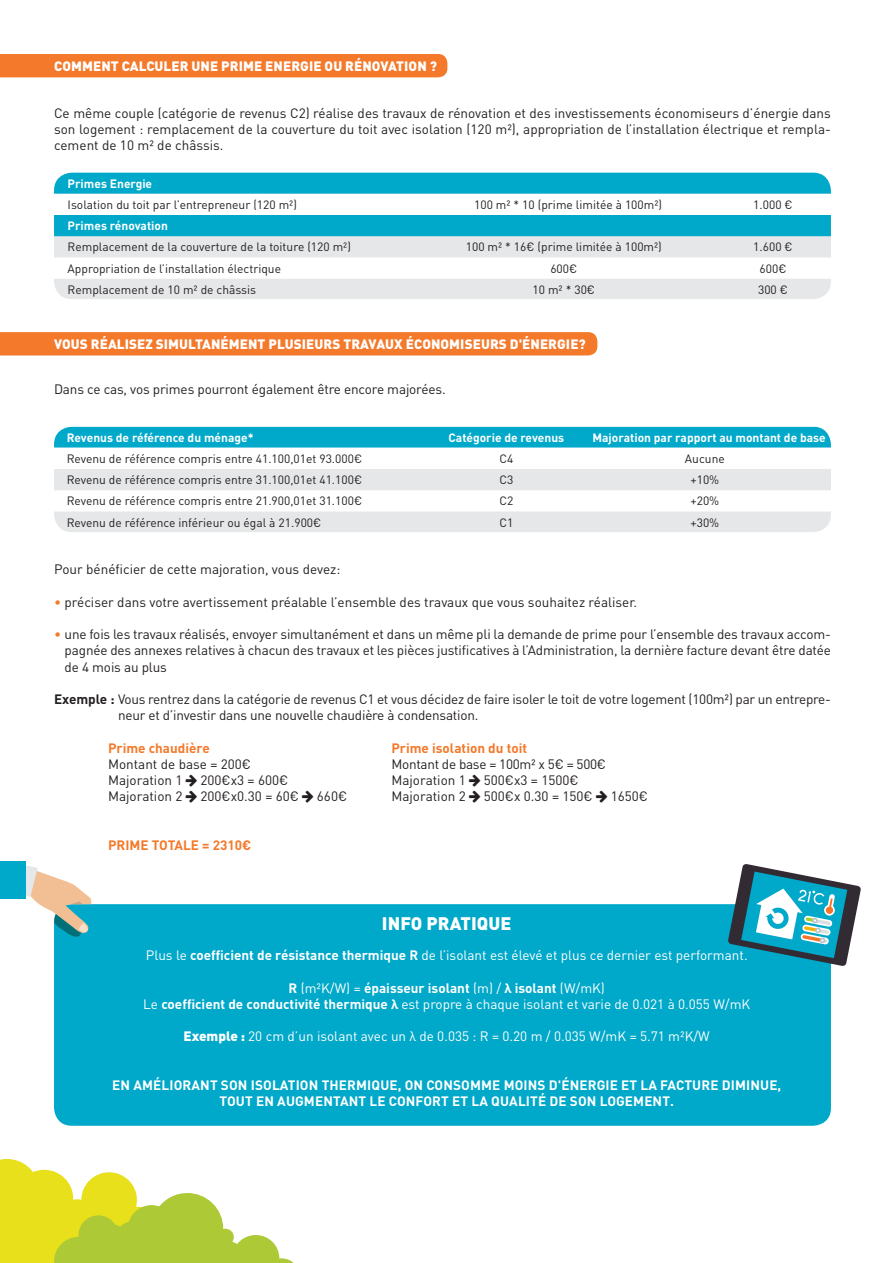
<style>
.page{position:relative;width:885px;height:1263px;background:#fff}
.page>*{position:absolute;margin:0;border:0;box-sizing:border-box;transform-origin:0 0}
.t1{font:900 18px "DIN Pro";letter-spacing:.005em;color:#fff}
.t2{font:13.5px/16.2px "DIN Pro";letter-spacing:-.01em;color:#231f20}
.t3{font:13.5px/16.2px "DIN Pro";color:#fff;text-align:center}
.t4{font:700 13.5px/16.2px "DIN Pro";letter-spacing:.01em;color:#fff;text-align:center}
.t5{font:900 13.5px "DIN Pro";letter-spacing:.005em;color:#fff}
.t6{font:700 13.5px "DIN Pro";color:#f4792a}
.t7{font:12px "DIN Pro";color:#231f20}
.t8{font:700 12px "DIN Pro";color:#fff}
.s1{color:#f4792a}
.s2{font-weight:700}
.s3{font-weight:900}
</style>
<div class="page">
<div style="left:0;top:332px;width:597px;height:23px;background:#f4792a"></div>
<div style="left:0;top:54px;width:447px;height:23px;background:#f4792a"></div>
<div style="left:54px;top:173px;width:776px;height:21px;background:#00a8c9"></div>
<div style="left:54px;top:215px;width:776px;height:21px;background:#00a8c9"></div>
<svg style="left:54px;top:236px;width:776px;height:63px;fill:#e6e7e9"></svg>
<div style="left:54px;top:427px;width:776px;height:21px;background:#00a8c9"></div>
<svg style="left:54px;top:469px;width:776px;height:63px;fill:#e6e7e9"></svg>
<svg style="left:0;top:1159px;width:294px;height:104px"></svg>
<div style="left:54px;top:904px;width:776px;height:222px;background:#00a8c9;border-radius:18px"></div>
<svg style="left:727px;top:864px;width:133px;height:102px"></svg>
<div style="left:0;top:862px;width:26px;height:37px;background:#00a8c9"></div>
<svg style="left:26px;top:865px;width:65px;height:72px"></svg>
<p class="t5" style="left:54px;top:57px;width:384px">COMMENT CALCULER UNE PRIME ENERGIE OU RÉNOVATION ?</p>
<p class="t2" style="left:54px;top:104px;width:778px;text-align:justify">Ce même couple (catégorie de revenus C2) réalise des travaux de rénovation et des investissements économiseurs d’énergie dans son logement : remplacement de la couverture du toit avec isolation (120 m²), appropriation de l’installation électrique et rempla&shy;cement de 10 m² de châssis.</p>
<p class="t8" style="left:68px;top:175px;width:86px">Primes Energie</p>
<p class="t7" style="left:68px;top:196px;width:231px">Isolation du toit par l’entrepreneur (120 m²)</p>
<p class="t7" style="left:474px;top:196px;width:189px">100 m² * 10 (prime limitée à 100m²)</p>
<p class="t7" style="left:753px;top:196px;width:41px">1.000 €</p>
<p class="t8" style="left:68px;top:218px;width:102px">Primes rénovation</p>
<p class="t7" style="left:68px;top:239px;width:285px">Remplacement de la couverture de la toiture (120 m²)</p>
<p class="t7" style="left:466px;top:239px;width:197px">100 m² * 16€ (prime limitée à 100m²)</p>
<p class="t7" style="left:753px;top:239px;width:41px">1.600 €</p>
<p class="t7" style="left:68px;top:260px;width:215px">Appropriation de l’installation électrique</p>
<p class="t7" style="left:550px;top:260px;width:28px">600€</p>
<p class="t7" style="left:759px;top:260px;width:28px">600€</p>
<p class="t7" style="left:68px;top:281px;width:190px">Remplacement de 10 m² de châssis</p>
<p class="t7" style="left:532px;top:281px;width:64px">10 m² * 30€</p>
<p class="t7" style="left:758px;top:281px;width:31px">300 €</p>
<p class="t5" style="left:54px;top:335px;width:533px">VOUS RÉALISEZ SIMULTANÉMENT PLUSIEURS TRAVAUX ÉCONOMISEURS D'ÉNERGIE?</p>
<p class="t2" style="left:54px;top:381px;width:393px">Dans ce cas, vos primes pourront également être encore majorées.</p>
<p class="t8" style="left:67px;top:429px;width:188px">Revenus de référence du ménage*</p>
<p class="t8" style="left:448px;top:429px;width:117px">Catégorie de revenus</p>
<p class="t8" style="left:592px;top:429px;width:235px">Majoration par rapport au montant de base</p>
<p class="t7" style="left:67px;top:450px;width:297px">Revenu de référence compris entre 41.100,01et 93.000€</p>
<p class="t7" style="left:499px;top:450px;width:15px">C4</p>
<p class="t7" style="left:685px;top:450px;width:41px">Aucune</p>
<p class="t7" style="left:67px;top:472px;width:297px">Revenu de référence compris entre 31.100,01et 41.100€</p>
<p class="t7" style="left:499px;top:472px;width:15px">C3</p>
<p class="t7" style="left:690px;top:472px;width:30px">+10%</p>
<p class="t7" style="left:67px;top:493px;width:297px">Revenu de référence compris entre 21.900,01et 31.100€</p>
<p class="t7" style="left:499px;top:493px;width:15px">C2</p>
<p class="t7" style="left:690px;top:493px;width:30px">+20%</p>
<p class="t7" style="left:67px;top:514px;width:256px">Revenu de référence inférieur ou égal à 21.900€</p>
<p class="t7" style="left:499px;top:514px;width:15px">C1</p>
<p class="t7" style="left:690px;top:514px;width:30px">+30%</p>
<p class="t2" style="left:54px;top:561px;width:288px">Pour bénéficier de cette majoration, vous devez:</p>
<p class="t2" style="left:54px;top:593px;width:584px"><span class="s1">•</span> préciser dans votre avertissement préalable l’ensemble des travaux que vous souhaitez réaliser.</p>
<p class="t2" style="left:65px;top:626px;width:767px;text-align:justify;text-indent:-11px"><span class="s1">•</span> une fois les travaux réalisés, envoyer simultanément et dans un même pli la demande de prime pour l’ensemble des travaux accom&shy;pagnée des annexes relatives à chacun des travaux et les pièces justificatives à l’Administration, la dernière facture devant être datée de 4 mois au plus</p>
<p class="t2" style="left:118px;top:690px;width:714px;text-indent:-64px"><span class="s2">Exemple :</span> Vous rentrez dans la catégorie de revenus C1 et vous décidez de faire isoler le toit de votre logement (100m²) par un entrepre&shy;neur et d’investir dans une nouvelle chaudière à condensation.</p>
<p class="t6" style="left:108px;top:738px;width:103px">Prime chaudière</p>
<p class="t2" style="left:108px;top:755px;width:241px">Montant de base = 200€<br>Majoration 1 ❖ 200€x3 = 600€<br>Majoration 2 ❖ 200€x0.30 = 60€ ❖ 660€</p>
<p class="t6" style="left:108px;top:836px;width:145px">PRIME TOTALE = 2310€</p>
<p class="t6" style="left:391px;top:739px;width:137px">Prime isolation du toit</p>
<p class="t2" style="left:391px;top:755px;width:258px">Montant de base = 100m² x 5€ = 500€<br>Majoration 1 ❖ 500€x3 = 1500€<br>Majoration 2 ❖ 500€x 0.30 = 150€ ❖ 1650€</p>
<h1 class="t1" style="left:382px;top:911px;width:131px">INFO PRATIQUE</h1>
<p class="t3" style="left:146px;top:947px;width:603px">Plus le <span class="s2">coefficient de résistance thermique R</span> de l’isolant est élevé et plus ce dernier est performant.</p>
<p class="t3" style="left:143px;top:979px;width:608px"><span class="s2">R</span> (m²K/W) = <span class="s2">épaisseur isolant</span> (m) / <span class="s2">λ isolant</span> (W/mK)<br>Le <span class="s2">coefficient de conductivité thermique λ</span> est propre à chaque isolant et varie de 0.021 à 0.055 W/mK</p>
<p class="t3" style="left:184px;top:1028px;width:527px"><span class="s3">Exemple :</span> 20 cm d’un isolant avec un λ de 0.035 : R = 0.20 m / 0.035 W/mK = 5.71 m²K/W</p>
<p class="t4" style="left:112px;top:1076px;width:670px">EN AMÉLIORANT SON ISOLATION THERMIQUE, ON CONSOMME MOINS D'ÉNERGIE ET LA FACTURE DIMINUE,<br>TOUT EN AUGMENTANT LE CONFORT ET LA QUALITÉ DE SON LOGEMENT.</p>
</div>
